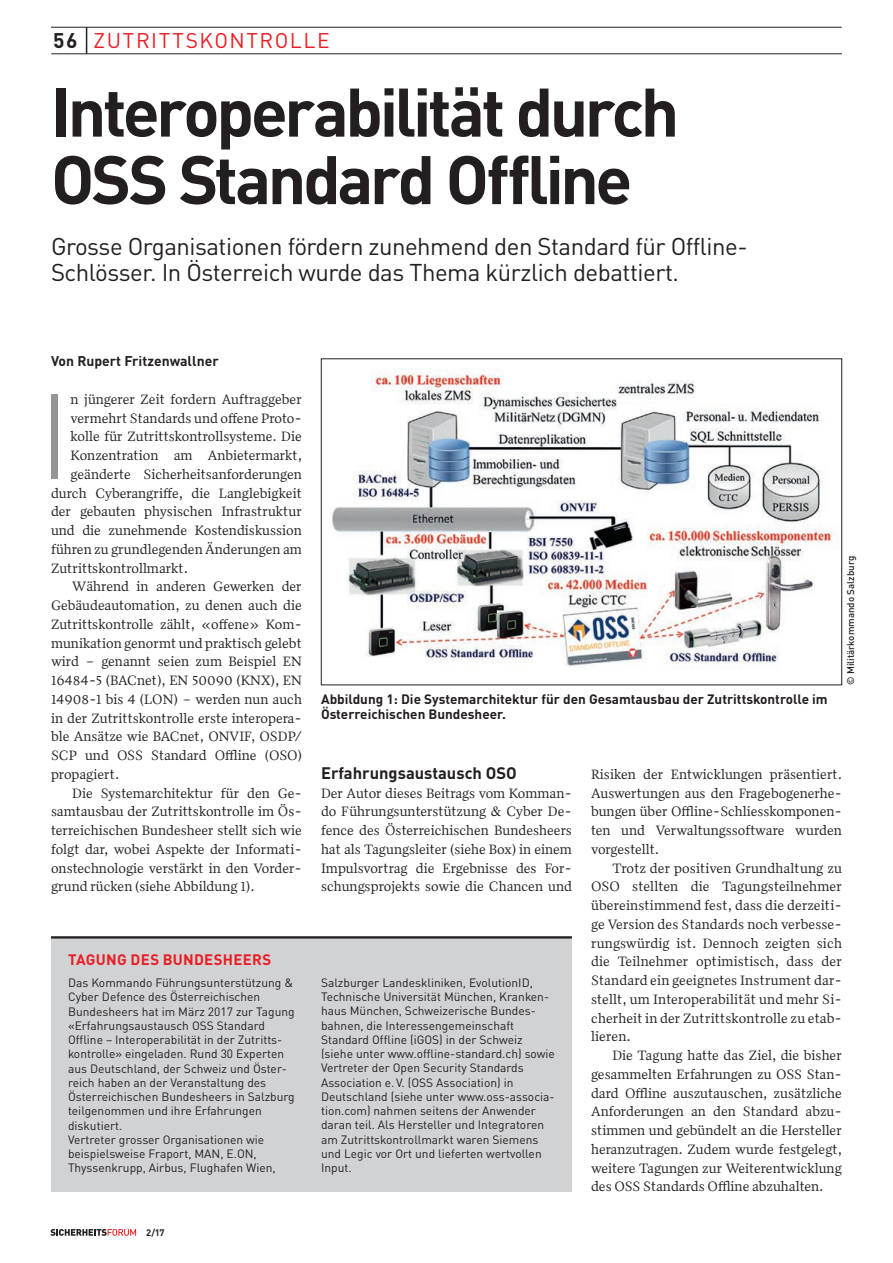
<style>
.page{position:relative;width:893px;height:1263px;background:#fff}
.page>*{position:absolute;margin:0;border:0;box-sizing:border-box;transform-origin:0 0}
.t1{font:300 119.25px "DIN Pro";color:#939598}
.t2{font:700 67.5px/67.5px "DIN Pro";letter-spacing:-.055em;color:#231f20}
.t3{font:24px/25.5px "DIN Pro";letter-spacing:-.02em;color:#231f20}
.t4{font:21px "DIN Pro";letter-spacing:.075em;color:#e81e24}
.t5{font:700 21px "DIN Pro";color:#231f20}
.t6{font:700 16.5px "DIN Pro";color:#231f20}
.t7{font:700 15px "DIN Pro";letter-spacing:.015em;color:#e81e24}
.t8{font:13.95px/18.8px "Quiosco One LF";color:#231f20;text-align:justify}
.t9{font:700 13.95px "DIN Pro";color:#231f20}
.t10{font:700 13.5px/15px "DIN Pro";color:#231f20}
.t11{font:12px/14.2px "DIN Pro";color:#231f20}
.t12{font:500 9.75px "DIN Pro";color:#231f20}
.t13{font:700 9.3px "DIN Pro";color:#231f20}
</style>
<div class="page">
<hr style="left:51px;top:27px;width:791px;height:1px;background:#231f20">
<hr style="left:51px;top:54px;width:791px;height:1px;background:#231f20">
<svg style="left:86px;top:27px;width:1px;height:27px"></svg>
<svg style="left:50px;top:1229px;width:86px;height:7px"></svg>
<div style="left:51px;top:936px;width:521px;height:255px;background:#d1d2d4"></div>
<hr style="left:51px;top:936px;width:521px;height:2px;background:#231f20">
<img style="left:332px;top:369px;width:506px;height:300px">
<h3 class="t4" style="left:94px;top:24px;width:238px">ZUTRITTSKONTROLLE</h3>
<h2 class="t2" style="left:51px;top:70px;width:630px">Interoperabilität durch<br>OSS Standard Offline</h2>
<h3 class="t3" style="left:51px;top:231px;width:698px">Grosse Organisationen fördern zunehmend den Standard für Offline-<br>Schlösser. In Österreich wurde das Thema kürzlich debattiert.</h3>
<h3 class="t5" style="left:53px;top:23px;width:26px">56</h3>
<p class="t9" style="left:51px;top:350px;width:169px">Von Rupert Fritzenwallner</p>
<h1 class="t1" style="left:38px;top:344px;width:34px">I</h1>
<p class="t8" style="left:71px;top:389px;width:233px">n jüngerer Zeit fordern Auftraggeber</p>
<p class="t8" style="left:71px;top:408px;width:233px">vermehrt Standards und offene Proto-</p>
<p class="t8" style="left:71px;top:427px;width:233px">kolle für Zutrittskontrollsysteme. Die</p>
<p class="t8" style="left:71px;top:446px;width:233px">Konzentration am Anbietermarkt,</p>
<p class="t8" style="left:71px;top:464px;width:233px">geänderte Sicherheitsanforderungen</p>
<p class="t8" style="left:51px;top:483px;width:252px">durch Cyberangriffe, die Langlebigkeit</p>
<p class="t8" style="left:51px;top:502px;width:252px">der gebauten physischen Infrastruktur</p>
<p class="t8" style="left:51px;top:521px;width:252px">und die zunehmende Kostendiskussion</p>
<p class="t8" style="left:51px;top:539px;width:252px">führen zu grundlegenden Änderungen am</p>
<p class="t8" style="left:51px;top:558px;width:139px">Zutrittskontrollmarkt.</p>
<p class="t8" style="left:72px;top:577px;width:231px">Während in anderen Gewerken der</p>
<p class="t8" style="left:51px;top:596px;width:252px">Gebäudeautomation, zu denen auch die</p>
<p class="t8" style="left:51px;top:614px;width:252px">Zutrittskontrolle zählt, «offene» Kom-</p>
<p class="t8" style="left:51px;top:633px;width:252px">munikation genormt und praktisch gelebt</p>
<p class="t8" style="left:51px;top:652px;width:252px">wird – genannt seien zum Beispiel EN</p>
<p class="t8" style="left:51px;top:671px;width:252px">16484-5 (BACnet), EN 50090 (KNX), EN</p>
<p class="t8" style="left:51px;top:689px;width:252px">14908-1 bis 4 (LON) – werden nun auch</p>
<p class="t8" style="left:51px;top:708px;width:249px">in der Zutrittskontrolle erste interopera-</p>
<p class="t8" style="left:51px;top:727px;width:252px">ble Ansätze wie BACnet, ONVIF, OSDP/</p>
<p class="t8" style="left:51px;top:746px;width:252px">SCP und OSS Standard Offline (OSO)</p>
<p class="t8" style="left:51px;top:764px;width:70px">propagiert.</p>
<p class="t8" style="left:72px;top:783px;width:231px">Die Systemarchitektur für den Ge-</p>
<p class="t8" style="left:51px;top:802px;width:252px">samtausbau der Zutrittskontrolle im Ös-</p>
<p class="t8" style="left:51px;top:821px;width:252px">terreichischen Bundesheer stellt sich wie</p>
<p class="t8" style="left:51px;top:839px;width:252px">folgt dar, wobei Aspekte der Informati-</p>
<p class="t8" style="left:51px;top:858px;width:252px">onstechnologie verstärkt in den Vorder-</p>
<p class="t8" style="left:51px;top:877px;width:205px">grund rücken (siehe Abbildung 1).</p>
<p class="t12" style="left:843px;top:685px;width:131px;rotate:-90deg">© Militärkommando Salzburg</p>
<p class="t10" style="left:321px;top:690px;width:508px">Abbildung 1: Die Systemarchitektur für den Gesamtausbau der Zutrittskontrolle im<br>Österreichischen Bundesheer.</p>
<p class="t6" style="left:321px;top:759px;width:197px">Erfahrungsaustausch OSO</p>
<p class="t8" style="left:321px;top:783px;width:252px">Der Autor dieses Beitrags vom Komman&shy;do Führungsunterstützung &amp; Cyber De&shy;fence des Österreichischen Bundesheers hat als Tagungsleiter (siehe Box) in einem Impulsvortrag die Ergebnisse des For&shy;schungsprojekts sowie die Chancen und</p>
<p class="t8" style="left:591px;top:764px;width:253px">Risiken der Entwicklungen präsentiert.<br>Auswertungen aus den Fragebogenerhe&shy;bungen über Offline-Schliesskomponen&shy;ten und Verwaltungssoftware wurden vorgestellt.</p>
<p class="t8" style="left:591px;top:858px;width:252px;text-indent:21px">Trotz der positiven Grundhaltung zu OSO stellten die Tagungsteilnehmer übereinstimmend fest, dass die derzeiti&shy;ge Version des Standards noch verbesse&shy;rungswürdig ist. Dennoch zeigten sich die Teilnehmer optimistisch, dass der Standard ein geeignetes Instrument dar&shy;stellt, um Interoperabilität und mehr Si&shy;cherheit in der Zutrittskontrolle zu etab&shy;lieren.</p>
<p class="t8" style="left:591px;top:1046px;width:253px;text-indent:21px">Die Tagung hatte das Ziel, die bisher gesammelten Erfahrungen zu OSS Stan&shy;dard Offline auszutauschen, zusätzliche Anforderungen an den Standard abzu&shy;stimmen und gebündelt an die Hersteller heranzutragen. Zudem wurde festgelegt, weitere Tagungen zur Weiterentwicklung des OSS Standards Offline abzuhalten.</p>
<p class="t7" style="left:68px;top:946px;width:205px">TAGUNG DES BUNDESHEERS</p>
<p class="t11" style="left:68px;top:974px;width:228px">Das Kommando Führungsunterstützung &amp; Cyber Defence des Österreichischen Bundesheers hat im März 2017 zur Tagung «Erfahrungsaustausch OSS Standard Offline – Interoperabilität in der Zutritts&shy;kontrolle» eingeladen. Rund 30 Experten aus Deutschland, der Schweiz und Öster&shy;reich haben an der Veranstaltung des Österreichischen Bundesheers in Salzburg teilgenommen und ihre Erfahrungen diskutiert.<br>Vertreter grosser Organisationen wie beispielsweise Fraport, MAN, E.ON, Thyssenkrupp, Airbus, Flughafen Wien,</p>
<p class="t11" style="left:321px;top:974px;width:235px">Salzburger Landeskliniken, EvolutionID, Technische Universität München, Kranken&shy;haus München, Schweizerische Bundes&shy;bahnen, die Interessengemeinschaft Standard Offline (iGOS) in der Schweiz (siehe unter www.offline-standard.ch) sowie Vertreter der Open Security Standards Association e.V. (OSS Association) in Deutschland (siehe unter www.oss-associa&shy;tion.com) nahmen seitens der Anwender daran teil. Als Hersteller und Integratoren am Zutrittskontrollmarkt waren Siemens und Legic vor Ort und lieferten wertvollen Input.</p>
<p class="t13" style="left:146px;top:1225px;width:20px">2/17</p>
</div>
